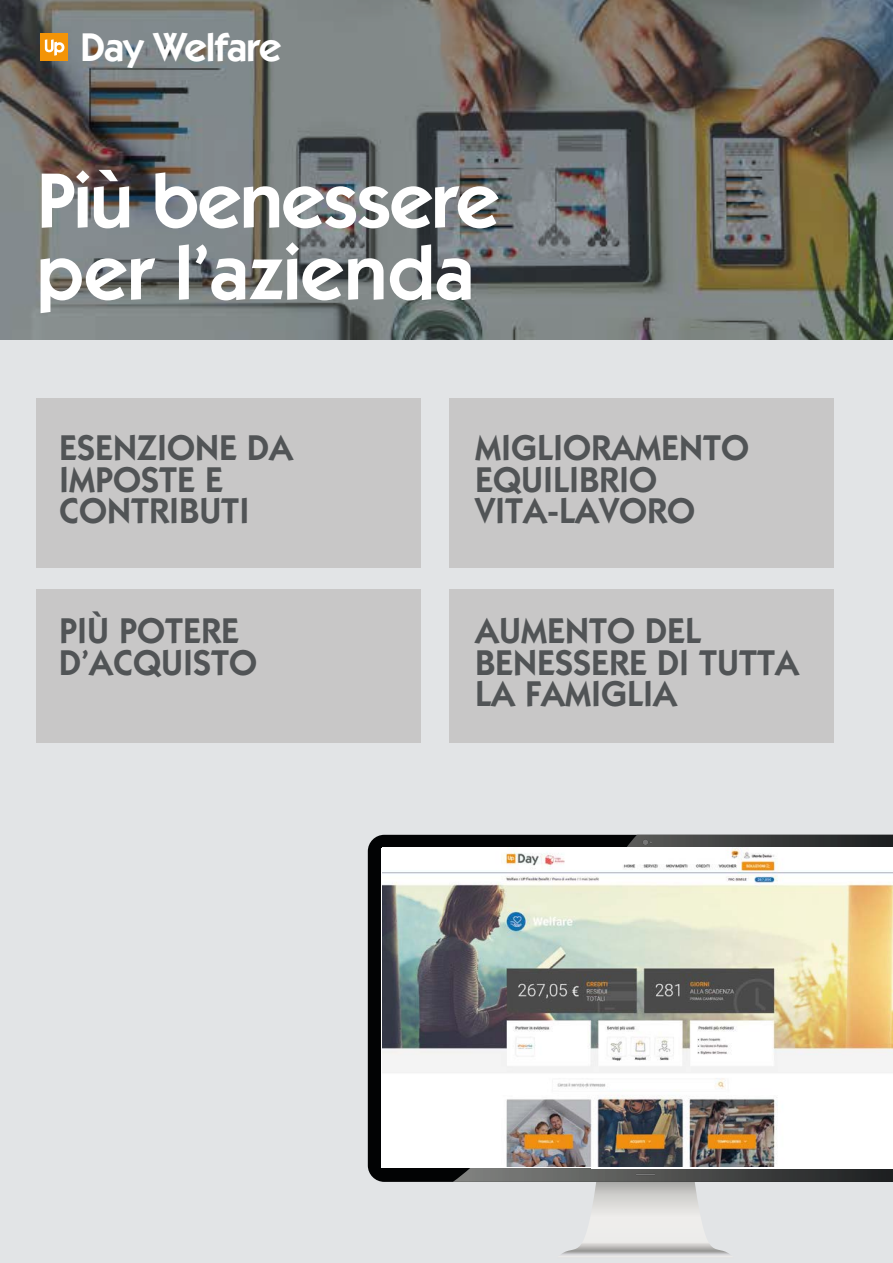
<style>
.page{position:relative;width:893px;height:1263px;background:#fff}
.page>*{position:absolute;margin:0;border:0;box-sizing:border-box;transform-origin:0 0}
.t1{font:600 78px/72px "ITC Kabel Std";letter-spacing:-.02em;color:#fff}
.t2{font:600 40.35px "ITC Kabel Std";letter-spacing:-.02em;color:#fff}
.t3{font:600 36px/31.5px "ITC Kabel Std";color:#515456}
</style>
<div class="page">
<img style="left:0;top:0;width:893px;height:340px">
<div style="left:0;top:340px;width:893px;height:923px;background:#e2e4e6"></div>
<div style="left:36px;top:399px;width:385px;height:169px;background:#c8c7c7"></div>
<div style="left:36px;top:589px;width:385px;height:153px;background:#c8c7c7"></div>
<div style="left:450px;top:399px;width:384px;height:169px;background:#c8c7c7"></div>
<div style="left:450px;top:589px;width:384px;height:153px;background:#c8c7c7"></div>
<div style="left:40px;top:34px;width:28px;height:27px;background:#f39407"></div>
<svg style="left:45px;top:39px;width:20px;height:17px"></svg>
<svg style="left:561px;top:1182px;width:169px;height:73px"></svg>
<svg style="left:368px;top:835px;width:258px;height:347px;background:#111213"></svg>
<img style="left:626px;top:835px;width:267px;height:13px">
<img style="left:453px;top:1168px;width:440px;height:14px">
<img style="left:495px;top:1167px;width:24px;height:1px">
<img style="left:470px;top:1167px;width:25px;height:1px">
<svg style="left:636px;top:1174px;width:19px;height:1px"></svg>
<svg style="left:643px;top:839px;width:9px;height:6px"></svg>
<img style="left:382px;top:848px;width:511px;height:319px">
<p class="t2" style="left:80px;top:24px;width:203px">Day Welfare</p>
<h1 class="t1" style="left:36px;top:165px;width:464px">Più benessere per l’azienda</h1>
<p class="t3" style="left:59px;top:432px;width:236px">ESENZIONE DA<br>IMPOSTE E<br>CONTRIBUTI</p>
<p class="t3" style="left:59px;top:615px;width:200px">PIÙ POTERE<br>D’ACQUISTO</p>
<p class="t3" style="left:475px;top:432px;width:276px">MIGLIORAMENTO<br>EQUILIBRIO<br>VITA-LAVORO</p>
<p class="t3" style="left:475px;top:615px;width:326px">AUMENTO DEL<br>BENESSERE DI TUTTA<br>LA FAMIGLIA</p>
</div>
